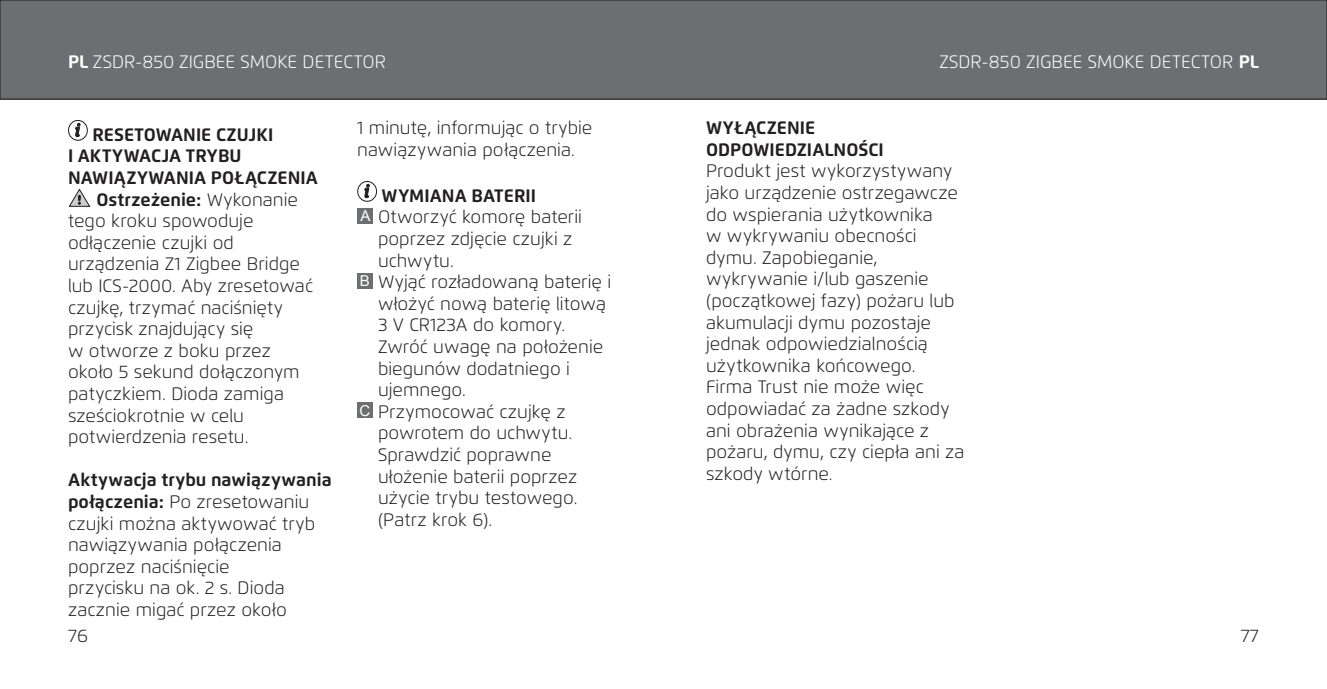
<style>
.page{position:relative;width:1327px;height:689px;background:#fff}
.page>*{position:absolute;margin:0;border:0;box-sizing:border-box;transform-origin:0 0}
.t1{font:300 18px/21.6px "Flexo";color:#231f20}
.t2{font:700 18px/21.6px "Flexo";color:#231f20}
.t3{font:300 18px "Flexo";color:#fff}
.s1{font-weight:700}
.s2{font-weight:300}
.s3{font-family:"Arial";font-weight:400;font-size:15px;color:#fff}
</style>
<div class="page">
<div style="left:0;top:0;width:1327px;height:99px;background:#6d6e71"></div>
<div style="left:0;top:0;width:1327px;height:99px;border:1px solid #231f20"></div>
<div style="left:68px;top:120px;width:20px;height:21px;border:1px solid #231f20;border-radius:50%"></div>
<svg style="left:75px;top:123px;width:6px;height:15px"></svg>
<svg style="left:69px;top:189px;width:21px;height:18px"></svg>
<div style="left:357px;top:181px;width:20px;height:21px;border:1px solid #231f20;border-radius:50%"></div>
<svg style="left:364px;top:184px;width:6px;height:15px"></svg>
<div style="left:357px;top:208px;width:16px;height:15px;background:#6d6e71"></div>
<div style="left:357px;top:273px;width:16px;height:15px;background:#6d6e71"></div>
<div style="left:357px;top:402px;width:16px;height:16px;background:#6d6e71"></div>
<p class="t3" style="left:68px;top:51px;width:319px"><span class="s1">PL</span> ZSDR-850 ZIGBEE SMOKE DETECTOR</p>
<p class="t3" style="left:939px;top:51px;width:321px">ZSDR-850 ZIGBEE SMOKE DETECTOR <span class="s1">PL</span></p>
<p class="t2" style="left:92px;top:124px;width:182px">RESETOWANIE CZUJKI</p>
<p class="t2" style="left:68px;top:145px;width:175px">I AKTYWACJA TRYBU</p>
<p class="t2" style="left:68px;top:167px;width:251px">NAWIĄZYWANIA POŁĄCZENIA</p>
<p class="t2" style="left:96px;top:188px;width:203px">Ostrzeżenie: <span class="s2">Wykonanie</span></p>
<p class="t1" style="left:68px;top:210px;width:187px">tego kroku spowoduje</p>
<p class="t1" style="left:68px;top:232px;width:167px">odłączenie czujki od</p>
<p class="t1" style="left:68px;top:253px;width:233px">urządzenia Z1 Zigbee Bridge</p>
<p class="t1" style="left:68px;top:275px;width:246px">lub ICS-2000. Aby zresetować</p>
<p class="t1" style="left:68px;top:296px;width:216px">czujkę, trzymać naciśnięty</p>
<p class="t1" style="left:68px;top:318px;width:187px">przycisk znajdujący się</p>
<p class="t1" style="left:68px;top:340px;width:205px">w otworze z boku przez</p>
<p class="t1" style="left:68px;top:361px;width:233px">około 5 sekund dołączonym</p>
<p class="t1" style="left:68px;top:383px;width:217px">patyczkiem. Dioda zamiga</p>
<p class="t1" style="left:68px;top:404px;width:178px">sześciokrotnie w celu</p>
<p class="t1" style="left:68px;top:426px;width:182px">potwierdzenia resetu.</p>
<p class="t1" style="left:68px;top:469px;width:265px"><span class="s1">Aktywacja trybu nawiązywania połączenia:</span> Po zresetowaniu czujki można aktywować tryb nawiązywania połączenia poprzez naciśnięcie<br>przycisku na ok. 2 s. Dioda zacznie migać przez około</p>
<p class="t1" style="left:357px;top:117px;width:237px">1 minutę, informując o trybie nawiązywania połączenia.</p>
<p class="t2" style="left:382px;top:185px;width:156px">WYMIANA BATERII</p>
<p class="t1" style="left:360px;top:206px;width:223px"><span class="s3">A</span> Otworzyć komorę baterii</p>
<p class="t1" style="left:378px;top:228px;width:196px">poprzez zdjęcie czujki z</p>
<p class="t1" style="left:378px;top:250px;width:77px">uchwytu.</p>
<p class="t1" style="left:360px;top:271px;width:253px"><span class="s3">B</span> Wyjąć rozładowaną baterię i</p>
<p class="t1" style="left:378px;top:293px;width:230px">włożyć nową baterię litową</p>
<p class="t1" style="left:378px;top:314px;width:189px">3 V CR123A do komory.</p>
<p class="t1" style="left:378px;top:336px;width:227px">Zwróć uwagę na położenie</p>
<p class="t1" style="left:378px;top:358px;width:193px">biegunów dodatniego i</p>
<p class="t1" style="left:378px;top:379px;width:89px">ujemnego.</p>
<p class="t1" style="left:359px;top:401px;width:208px"><span class="s3">C</span> Przymocować czujkę z</p>
<p class="t1" style="left:378px;top:422px;width:196px">powrotem do uchwytu.</p>
<p class="t1" style="left:378px;top:444px;width:175px">Sprawdzić poprawne</p>
<p class="t1" style="left:378px;top:466px;width:201px">ułożenie baterii poprzez</p>
<p class="t1" style="left:378px;top:487px;width:201px">użycie trybu testowego.</p>
<p class="t1" style="left:378px;top:509px;width:116px">(Patrz krok 6).</p>
<p class="t2" style="left:706px;top:117px;width:179px">WYŁĄCZENIE<br>ODPOWIEDZIALNOŚCI</p>
<p class="t1" style="left:706px;top:160px;width:260px">Produkt jest wykorzystywany jako urządzenie ostrzegawcze do wspierania użytkownika<br>w wykrywaniu obecności dymu. Zapobieganie, wykrywanie i/lub gaszenie (początkowej fazy) pożaru lub akumulacji dymu pozostaje jednak odpowiedzialnością użytkownika końcowego.<br>Firma Trust nie może więc odpowiadać za żadne szkody ani obrażenia wynikające z pożaru, dymu, czy ciepła ani za szkody wtórne.</p>
<p class="t1" style="left:68px;top:625px;width:21px">76</p>
<p class="t1" style="left:1241px;top:625px;width:20px">77</p>
</div>
